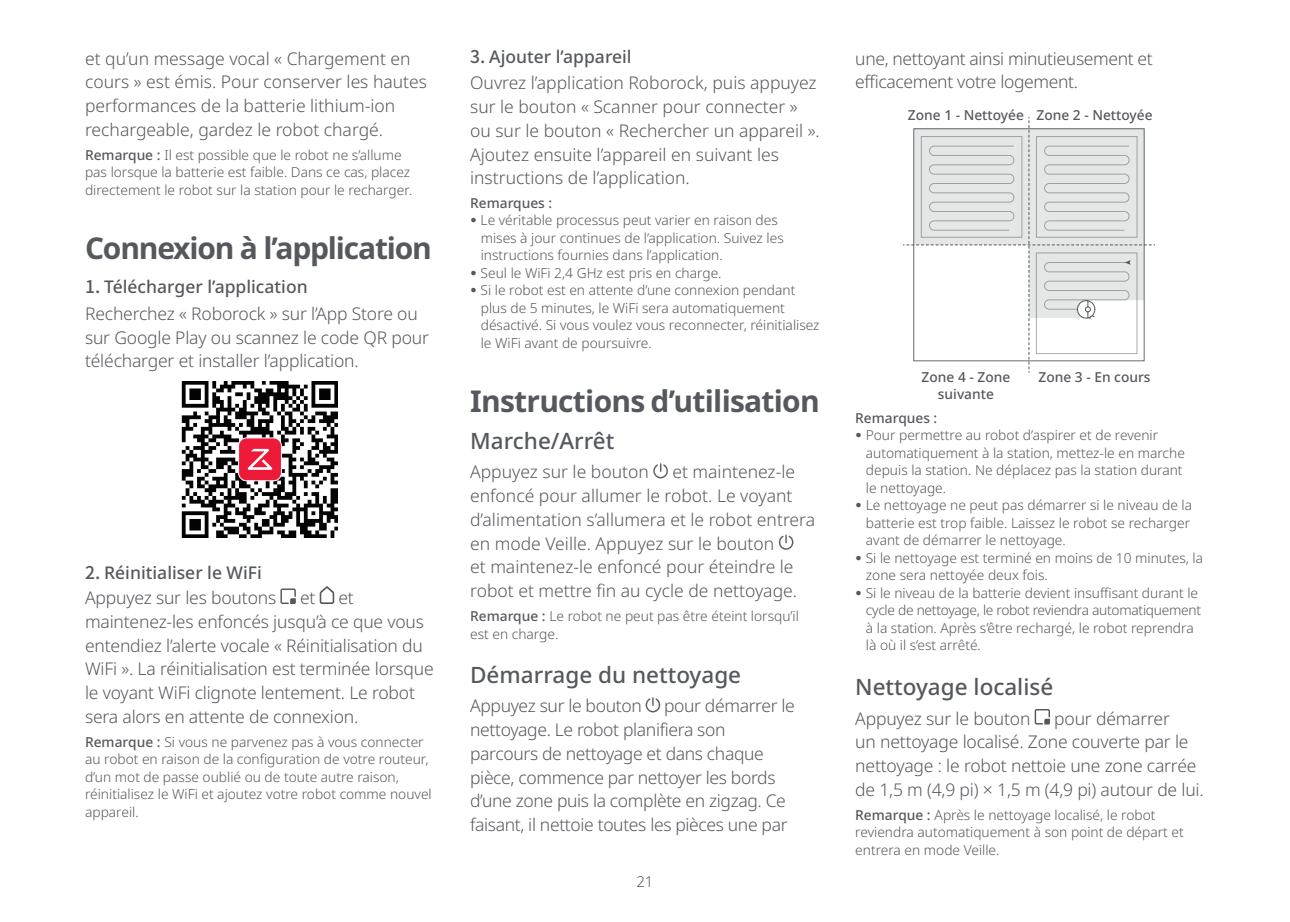
<style>
.page{position:relative;width:1290px;height:922px;background:#fff}
.page>*{position:absolute;margin:0;border:0;box-sizing:border-box;transform-origin:0 0}
.t1{font:700 30px "Noto Sans";letter-spacing:-.025em;color:#55585d}
.t2{font:500 22.5px "Noto Sans";color:#55585d}
.t3{font:300 17.5px/23.8px "Noto Sans";letter-spacing:-.01em;color:#55585d}
.t4{font:500 17.5px "Noto Sans";color:#55585d}
.t5{font:300 15px "Noto Sans";color:#55585d}
.t6{font:300 13.75px/17.5px "Noto Sans";color:#55585d}
.t7{font:500 13.75px/17.5px "Noto Sans";color:#55585d;text-align:center}
.s1{font-family:"Noto Sans SC"}
.s2{font-weight:500}
.s3{font-family:"Ping Fang SC";font-weight:400}
</style>
<div class="page">
<svg style="left:280px;top:588px;width:16px;height:16px"></svg>
<svg style="left:320px;top:586px;width:14px;height:18px"></svg>
<svg style="left:653px;top:463px;width:15px;height:15px"></svg>
<svg style="left:779px;top:534px;width:14px;height:15px"></svg>
<svg style="left:646px;top:697px;width:14px;height:15px"></svg>
<svg style="left:903px;top:117px;width:252px;height:255px"></svg>
<img style="left:182px;top:381px;width:156px;height:156px">
<div style="left:239px;top:438px;width:42px;height:42px;background:#ed1b39;border-radius:8px"></div>
<div style="left:238px;top:437px;width:44px;height:44px;border:1px solid #fff;border-radius:8px"></div>
<svg style="left:247px;top:448px;width:26px;height:22px"></svg>
<svg style="left:1034px;top:709px;width:16px;height:15px"></svg>
<p class="t3" style="left:85px;top:46px;width:327px">et qu’un message vocal « Chargement en</p>
<p class="t4" style="left:470px;top:44px;width:163px"><span class="s1">3.</span> Ajouter l’appareil</p>
<p class="t3" style="left:85px;top:70px;width:344px">cours » est émis. Pour conserver les hautes performances de la batterie lithium-ion rechargeable, gardez le robot chargé.</p>
<p class="t6" style="left:85px;top:146px;width:329px"><span class="s2">Remarque :</span> Il est possible que le robot ne s’allume pas lorsque la batterie est faible. Dans ce cas, placez directement le robot sur la station pour le recharger.</p>
<p class="t3" style="left:470px;top:70px;width:351px">Ouvrez l’application Roborock, puis appuyez sur le bouton « Scanner pour connecter » ou sur le bouton « Rechercher un appareil ».<br>Ajoutez ensuite l’appareil en suivant les instructions de l’application.</p>
<p class="t7" style="left:470px;top:194px;width:84px">Remarques :</p>
<p class="t6" style="left:481px;top:211px;width:304px;text-indent:-11px"><span class="s3">•</span> Le véritable processus peut varier en raison des mises à jour continues de l’application. Suivez les instructions fournies dans l’application.</p>
<p class="t6" style="left:470px;top:263px;width:253px"><span class="s3">•</span> Seul le WiFi 2,4 GHz est pris en charge.</p>
<p class="t6" style="left:481px;top:281px;width:340px;text-indent:-11px"><span class="s3">•</span> Si le robot est en attente d’une connexion pendant plus de 5 minutes, le WiFi sera automatiquement désactivé. Si vous voulez vous reconnecter, réinitialisez le WiFi avant de poursuivre.</p>
<h1 class="t1" style="left:85px;top:227px;width:348px">Connexion à l’application</h1>
<p class="t4" style="left:85px;top:274px;width:224px"><span class="s1">1.</span> Télécharger l’application</p>
<p class="t3" style="left:85px;top:301px;width:345px">Recherchez « Roborock » sur l’App Store ou sur Google Play ou scannez le code QR pour télécharger et installer l’application.</p>
<h1 class="t1" style="left:470px;top:379px;width:351px">Instructions d’utilisation</h1>
<p class="t4" style="left:85px;top:560px;width:178px"><span class="s1">2.</span> Réinitialiser le WiFi</p>
<p class="t3" style="left:85px;top:585px;width:193px">Appuyez sur les boutons</p>
<p class="t3" style="left:300px;top:585px;width:17px">et</p>
<p class="t3" style="left:85px;top:585px;width:350px;text-indent:253px">et maintenez-les enfoncés jusqu’à ce que vous entendiez l’alerte vocale « Réinitialisation du WiFi ». La réinitialisation est terminée lorsque le voyant WiFi clignote lentement. Le robot sera alors en attente de connexion.</p>
<p class="t6" style="left:85px;top:732px;width:348px"><span class="s2">Remarque :</span> Si vous ne parvenez pas à vous connecter au robot en raison de la configuration de votre routeur, d’un mot de passe oublié ou de toute autre raison, réinitialisez le WiFi et ajoutez votre robot comme nouvel appareil.</p>
<h2 class="t2" style="left:470px;top:425px;width:146px">Marche/Arrêt</h2>
<p class="t3" style="left:470px;top:459px;width:180px">Appuyez sur le bouton</p>
<p class="t3" style="left:470px;top:459px;width:346px;text-indent:202px">et maintenez-le enfoncé pour allumer le robot. Le voyant d’alimentation s’allumera et le robot entrera en mode Veille. Appuyez sur le bouton<br>et maintenez-le enfoncé pour éteindre le robot et mettre fin au cycle de nettoyage.</p>
<p class="t6" style="left:470px;top:607px;width:330px"><span class="s2">Remarque :</span> Le robot ne peut pas être éteint lorsqu’il est en charge.</p>
<h2 class="t2" style="left:470px;top:659px;width:272px">Démarrage du nettoyage</h2>
<p class="t3" style="left:470px;top:693px;width:326px;text-indent:194px">pour démarrer le nettoyage. Le robot planifiera son parcours de nettoyage et dans chaque pièce, commence par nettoyer les bords d’une zone puis la complète en zigzag. Ce faisant, il nettoie toutes les pièces une par</p>
<p class="t3" style="left:470px;top:693px;width:173px">Appuyez sur le bouton</p>
<p class="t5" style="left:636px;top:871px;width:19px">21</p>
<p class="t3" style="left:855px;top:46px;width:299px">une, nettoyant ainsi minutieusement et efficacement votre logement.</p>
<p class="t7" style="left:908px;top:105px;width:117px">Zone 1 - Nettoyée</p>
<p class="t7" style="left:1036px;top:105px;width:117px">Zone 2 - Nettoyée</p>
<p class="t7" style="left:921px;top:367px;width:90px">Zone 4 - Zone suivante</p>
<p class="t7" style="left:1038px;top:367px;width:113px">Zone 3 - En cours</p>
<p class="t7" style="left:855px;top:409px;width:84px">Remarques :</p>
<p class="t6" style="left:866px;top:426px;width:320px;text-indent:-11px"><span class="s3">•</span> Pour permettre au robot d’aspirer et de revenir automatiquement à la station, mettez-le en marche depuis la station. Ne déplacez pas la station durant le nettoyage.</p>
<p class="t6" style="left:866px;top:496px;width:328px;text-indent:-11px"><span class="s3">•</span> Le nettoyage ne peut pas démarrer si le niveau de la batterie est trop faible. Laissez le robot se recharger avant de démarrer le nettoyage.</p>
<p class="t6" style="left:866px;top:548px;width:339px;text-indent:-11px"><span class="s3">•</span> Si le nettoyage est terminé en moins de 10 minutes, la zone sera nettoyée deux fois.</p>
<p class="t6" style="left:866px;top:583px;width:337px;text-indent:-11px"><span class="s3">•</span> Si le niveau de la batterie devient insuffisant durant le cycle de nettoyage, le robot reviendra automatiquement à la station. Après s’être rechargé, le robot reprendra là où il s’est arrêté.</p>
<h2 class="t2" style="left:855px;top:670px;width:200px">Nettoyage localisé</h2>
<p class="t3" style="left:855px;top:705px;width:350px;text-indent:199px">pour démarrer<br>un nettoyage localisé. Zone couverte par le nettoyage : le robot nettoie une zone carrée de 1,5 m (4,9 pi) × 1,5 m (4,9 pi) autour de lui.</p>
<p class="t3" style="left:855px;top:705px;width:177px">Appuyez sur le bouton</p>
<p class="t6" style="left:855px;top:805px;width:330px"><span class="s2">Remarque :</span> Après le nettoyage localisé, le robot reviendra automatiquement à son point de départ et entrera en mode Veille.</p>
</div>
